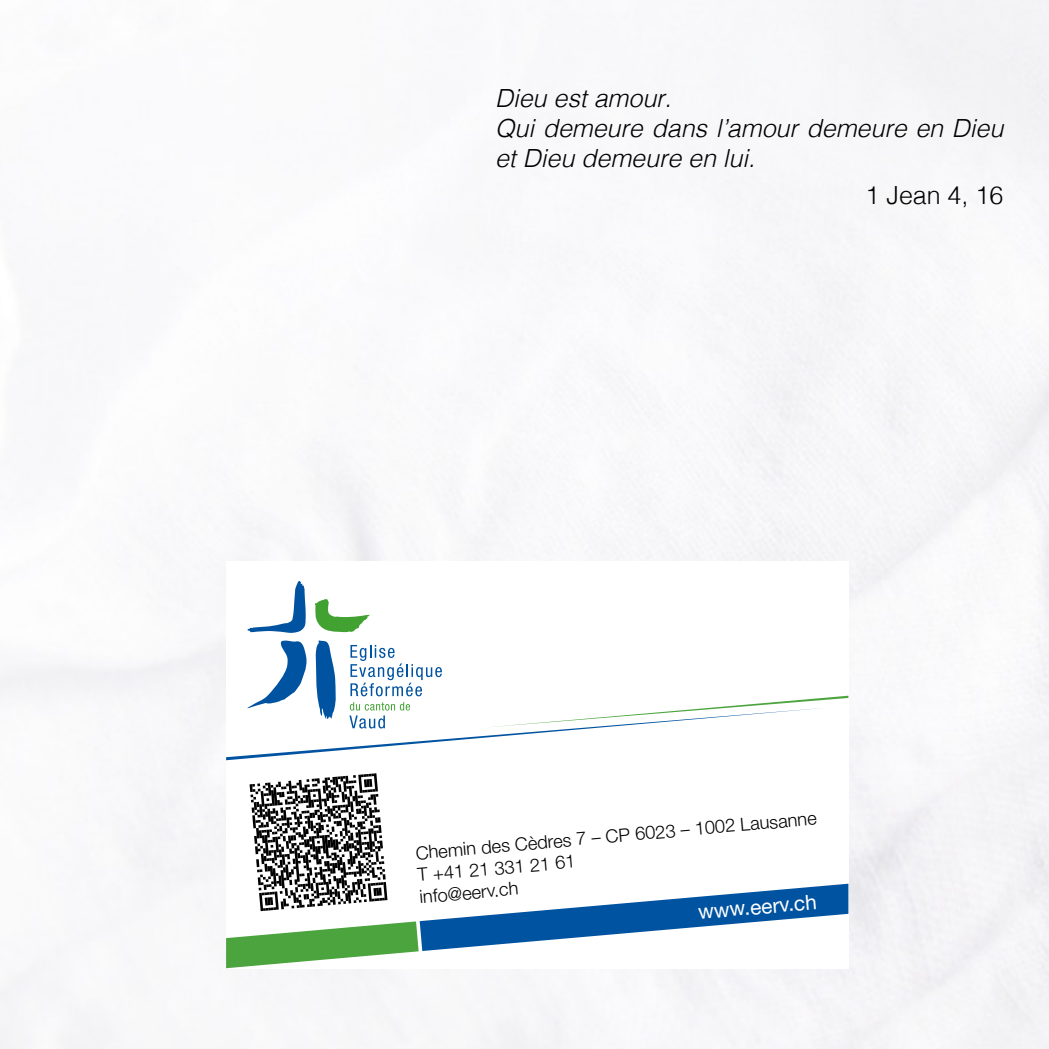
<style>
.page{position:relative;width:1049px;height:1049px;background:#fff}
.page>*{position:absolute;margin:0;border:0;box-sizing:border-box;transform-origin:0 0}
.t1{font:italic 300 25px/30px "Helvetica";color:#000}
.t2{font:300 25px "Helvetica";color:#000}
.t3{font:21px "Helvetica Neue LT Std";color:#fff}
.t4{font:300 18.25px/22px "Helvetica Neue LT Std";color:#000}
</style>
<div class="page">
<svg style="left:315px;top:599px;width:55px;height:34px"></svg>
<svg style="left:248px;top:581px;width:58px;height:52px"></svg>
<svg style="left:226px;top:640px;width:622px;height:120px"></svg>
<svg style="left:226px;top:773px;width:622px;height:195px"></svg>
<p class="t1" style="left:495px;top:81px;width:510px">Dieu est amour.<br>Qui demeure dans l’amour demeure en Dieu et Dieu demeure en lui.</p>
<p class="t2" style="left:866px;top:173px;width:139px">1 Jean 4, 16</p>
<p class="t4" style="left:415px;top:842px;width:404px;rotate:-5deg">Chemin des Cèdres 7 – CP 6023 – 1002 Lausanne<br>T +41 21 331 21 61<br>info@eerv.ch</p>
<p class="t3" style="left:697px;top:899px;width:121px;rotate:-5deg">www.eerv.ch</p>
</div>
